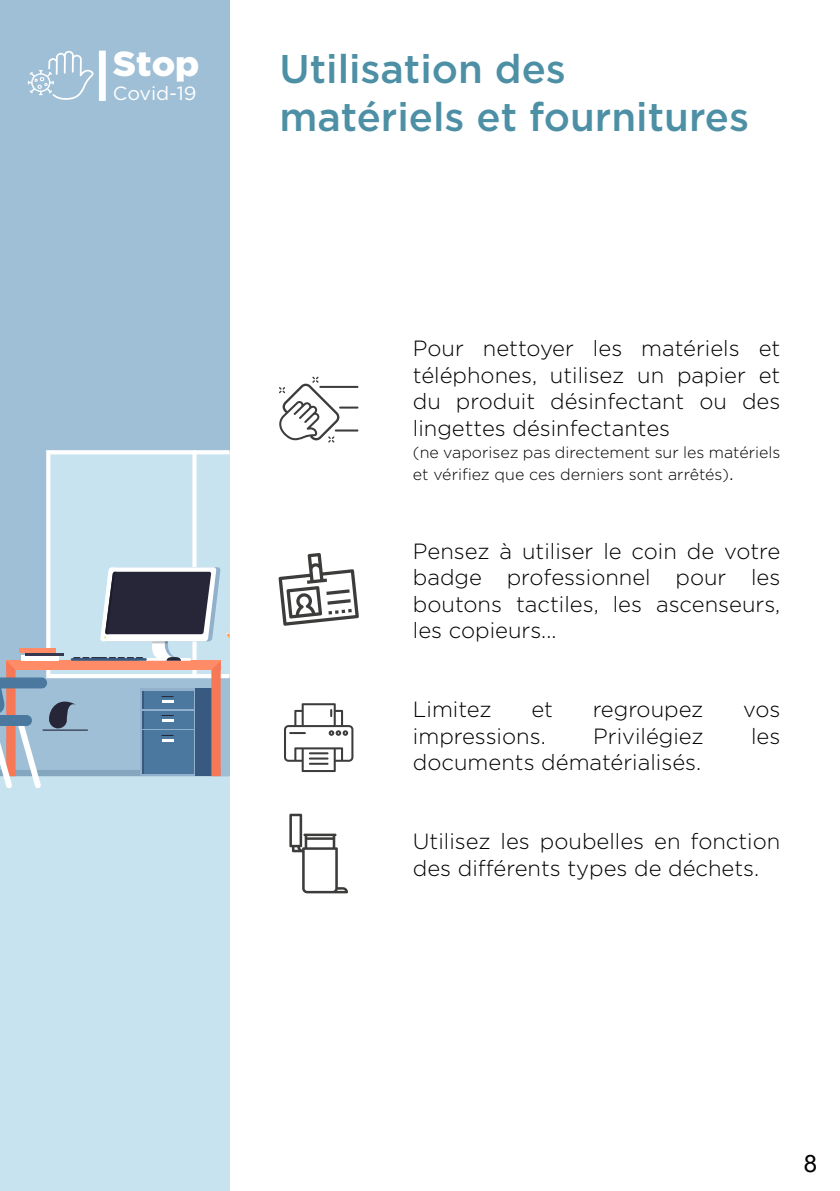
<style>
.page{position:relative;width:840px;height:1191px;background:#fff}
.page>*{position:absolute;margin:0;border:0;box-sizing:border-box;transform-origin:0 0}
.t1{font:500 40px/48px "Gotham";color:#4d90a5}
.t2{font:900 34.8px "Gotham";color:#fff}
.t3{font:24px "Arial";color:#000}
.t4{font:300 22px/26.4px "Gotham";color:#000;text-align:justify}
.t5{font:19.2px "Gotham";color:#fff}
.t6{font:300 16px/22px "Gotham";color:#000}
.s1{font-size:20px}
</style>
<div class="page">
<div style="left:0;top:0;width:229px;height:841px;background:#9ebfd6"></div>
<div style="left:0;top:443px;width:229px;height:748px;background:#c7e3f0"></div>
<div style="left:0;top:443px;width:229px;height:333px;background:#9ebfd6"></div>
<svg style="left:46px;top:450px;width:183px;height:117px;background:#cae4f0"></svg>
<svg style="left:192px;top:450px;width:4px;height:228px"></svg>
<svg style="left:0;top:567px;width:229px;height:221px"></svg>
<svg style="left:28px;top:51px;width:66px;height:49px"></svg>
<div style="left:99px;top:51px;width:7px;height:50px;background:#fff"></div>
<svg style="left:279px;top:376px;width:79px;height:66px"></svg>
<hr style="left:334px;top:429px;width:24px;height:2px;background:#3c3c3b">
<svg style="left:289px;top:813px;width:59px;height:80px"></svg>
<svg style="left:278px;top:553px;width:81px;height:73px"></svg>
<svg style="left:284px;top:703px;width:69px;height:69px"></svg>
<h2 class="t2" style="left:113px;top:39px;width:88px">Stop</h2>
<p class="t5" style="left:113px;top:81px;width:85px">Covid-19</p>
<p class="t5" style="left:116px;top:81px;width:85px">Covid-19</p>
<h1 class="t1" style="left:279px;top:44px;width:470px">Utilisation des matériels et fournitures</h1>
<p class="t4" style="left:412px;top:335px;width:369px">Pour nettoyer les matériels et téléphones, utilisez un papier et du produit désinfectant ou des lingettes désinfectantes</p>
<p class="t6" style="left:412px;top:440px;width:369px">(ne vaporisez pas directement sur les matériels et vérifiez que ces derniers sont arrêtés)<span class="s1">.</span></p>
<p class="t4" style="left:412px;top:537px;width:369px">Pensez à utiliser le coin de votre badge professionnel pour les boutons tactiles, les ascenseurs, les copieurs...</p>
<p class="t4" style="left:412px;top:696px;width:80px">Limitez</p>
<p class="t4" style="left:531px;top:696px;width:23px">et</p>
<p class="t4" style="left:592px;top:696px;width:112px">regroupez</p>
<p class="t4" style="left:742px;top:696px;width:39px">vos</p>
<p class="t4" style="left:412px;top:722px;width:134px">impressions.</p>
<p class="t4" style="left:593px;top:722px;width:112px">Privilégiez</p>
<p class="t4" style="left:750px;top:722px;width:31px">les</p>
<p class="t4" style="left:412px;top:748px;width:289px">documents dématérialisés.</p>
<p class="t4" style="left:412px;top:828px;width:369px">Utilisez les poubelles en fonction des différents types de déchets.</p>
<p class="t3" style="left:803px;top:1147px;width:15px">8</p>
</div>
